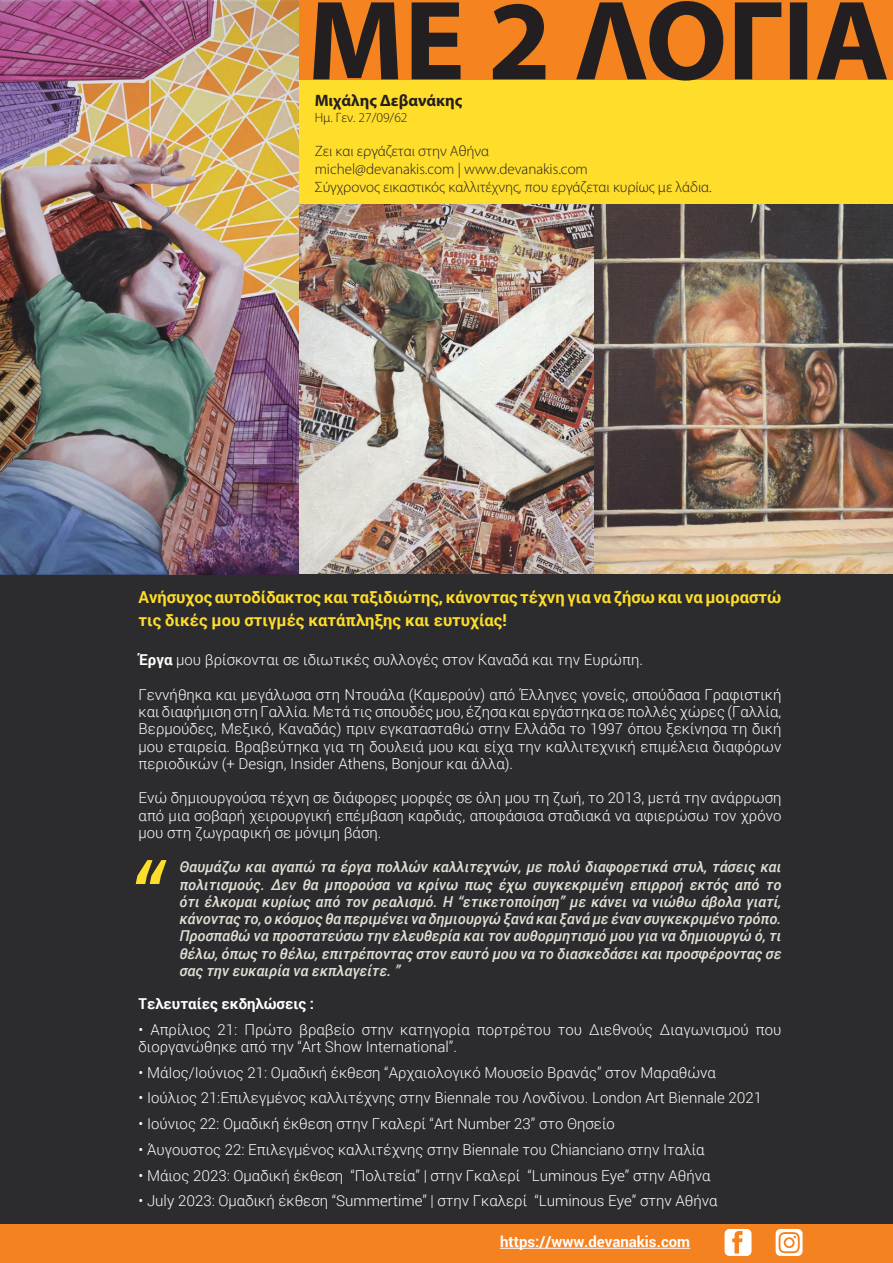
<style>
.page{position:relative;width:893px;height:1263px;background:#fff}
.page>*{position:absolute;margin:0;border:0;box-sizing:border-box;transform-origin:0 0}
.t1{font:700 16.5px/22.5px "Roboto";color:#ffdd2b}
.t2{font:700 16.5px "Myriad Pro";color:#231f20}
.t3{font:300 15px/17.2px "Roboto";color:#fff;text-align:justify}
.t4{font:italic 500 15px/17.2px "Roboto";color:#e3dfd6;text-align:justify}
.t5{font:300 15px "Myriad Pro";color:#231f20}
.t6{font:700 15px "Roboto";color:#fff}
.t7{font:300 13.5px "Myriad Pro";color:#231f20}
.s1{font-weight:700}
</style>
<div class="page">
<img style="left:298px;top:204px;width:595px;height:370px">
<div style="left:0;top:574px;width:893px;height:689px;background:#2c2c2e"></div>
<div style="left:0;top:0;width:893px;height:81px;background:#f58420"></div>
<div style="left:0;top:81px;width:893px;height:123px;background:#ffdd2b"></div>
<div style="left:0;top:1225px;width:893px;height:38px;background:#f58220"></div>
<svg style="left:136px;top:860px;width:31px;height:24px"></svg>
<img style="left:0;top:0;width:298px;height:574px">
<svg style="left:776px;top:1229px;width:26px;height:27px"></svg>
<svg style="left:725px;top:1229px;width:26px;height:27px"></svg>
<hr style="left:500px;top:1248px;width:190px;height:1px;background:#fff">
<svg style="left:313px;top:1px;width:574px;height:80px"></svg>
<p class="t2" style="left:315px;top:90px;width:149px">Mιχάλης Δεβανάκης</p>
<p class="t7" style="left:315px;top:110px;width:94px">Ημ. Γεν. 27/09/62</p>
<p class="t5" style="left:315px;top:143px;width:176px">Ζει και εργάζεται στην Αθήνα</p>
<p class="t5" style="left:315px;top:161px;width:275px">michel@devanakis.com | www.devanakis.com</p>
<p class="t5" style="left:315px;top:179px;width:399px">Σύγχρονος εικαστικός καλλιτέχνης, που εργάζεται κυρίως με λάδια.</p>
<p class="t1" style="left:139px;top:585px;width:644px">Ανήσυχος αυτοδίδακτος και ταξιδιώτης, κάνοντας τέχνη για να ζήσω και να μοιραστώ τις δικές μου στιγμές κατάπληξης και ευτυχίας!</p>
<p class="t3" style="left:139px;top:651px;width:506px"><span class="s1">Έργα</span> μου βρίσκονται σε ιδιωτικές συλλογές στον Καναδά και την Ευρώπη.</p>
<p class="t3" style="left:139px;top:685px;width:644px">Γεννήθηκα και μεγάλωσα στη Ντουάλα (Καμερούν) από Έλληνες γονείς, σπούδασα Γραφιστική και διαφήμιση στη Γαλλία. Μετά τις σπουδές μου, έζησα και εργάστηκα σε πολλές χώρες (Γαλλία, Βερμούδες, Μεξικό, Καναδάς) πριν εγκατασταθώ στην Ελλάδα το 1997 όπου ξεκίνησα τη δική μου εταιρεία. Βραβεύτηκα για τη δουλειά μου και είχα την καλλιτεχνική επιμέλεια διαφόρων περιοδικών (+ Design, Insider Athens, Bonjour και άλλα).</p>
<p class="t3" style="left:139px;top:789px;width:644px">Ενώ δημιουργούσα τέχνη σε διάφορες μορφές σε όλη μου τη ζωή, το 2013, μετά την ανάρρωση από μια σοβαρή χειρουργική επέμβαση καρδιάς, αποφάσισα σταδιακά να αφιερώσω τον χρόνο μου στη ζωγραφική σε μόνιμη βάση.</p>
<p class="t4" style="left:179px;top:858px;width:603px">Θαυμάζω και αγαπώ τα έργα πολλών καλλιτεχνών, με πολύ διαφορετικά στυλ, τάσεις και πολιτισμούς. Δεν θα μπορούσα να κρίνω πως έχω συγκεκριμένη επιρροή εκτός από το ότι έλκομαι κυρίως από τον ρεαλισμό. Η “ετικετοποίηση” με κάνει να νιώθω άβολα γιατί, κάνοντας το, ο κόσμος θα περιμένει να δημιουργώ ξανά και ξανά με έναν συγκεκριμένο τρόπο.<br>Προσπαθώ να προστατεύσω την ελευθερία και τον αυθορμητισμό μου για να δημιουργώ ό, τι θέλω, όπως το θέλω, επιτρέποντας στον εαυτό μου να το διασκεδάσει και προσφέροντας σε σας την ευκαιρία να εκπλαγείτε. ”</p>
<p class="t6" style="left:139px;top:993px;width:177px">Τελευταίες εκδηλώσεις :</p>
<p class="t3" style="left:139px;top:1020px;width:644px">• Απρίλιος 21: Πρώτο βραβείο στην κατηγορία πορτρέτου του Διεθνούς Διαγωνισμού που διοργανώθηκε από την “Art Show International”.</p>
<p class="t3" style="left:139px;top:1063px;width:579px">• MάΙος/Ιούνιος 21: Ομαδική έκθεση “Αρχαιολογικό Μουσείο Βρανάς” στον Μαραθώνα</p>
<p class="t3" style="left:139px;top:1089px;width:625px">• Ιούλιος 21:Επιλεγμένος καλλιτέχνης στην Biennale του Λονδίνου. London Art Biennale 2021</p>
<p class="t3" style="left:139px;top:1115px;width:478px">• Ιούνιος 22: Ομαδική έκθεση στην Γκαλερί “Art Number 23” στο Θησείο</p>
<p class="t3" style="left:139px;top:1140px;width:568px">• Άυγουστος 22: Επιλεγμένος καλλιτέχνης στην Biennale του Chianciano στην Ιταλία</p>
<p class="t3" style="left:139px;top:1166px;width:574px">• Μάιος 2023: Ομαδική έκθεση “Πολιτεία” | στην Γκαλερί “Luminous Eye” στην Αθήνα</p>
<p class="t3" style="left:139px;top:1192px;width:580px">• July 2023: Ομαδική έκθεση “Summertime” | στην Γκαλερί “Luminous Eye” στην Αθήνα</p>
<p class="t6" style="left:500px;top:1231px;width:192px">https://www.devanakis.com</p>
</div>
